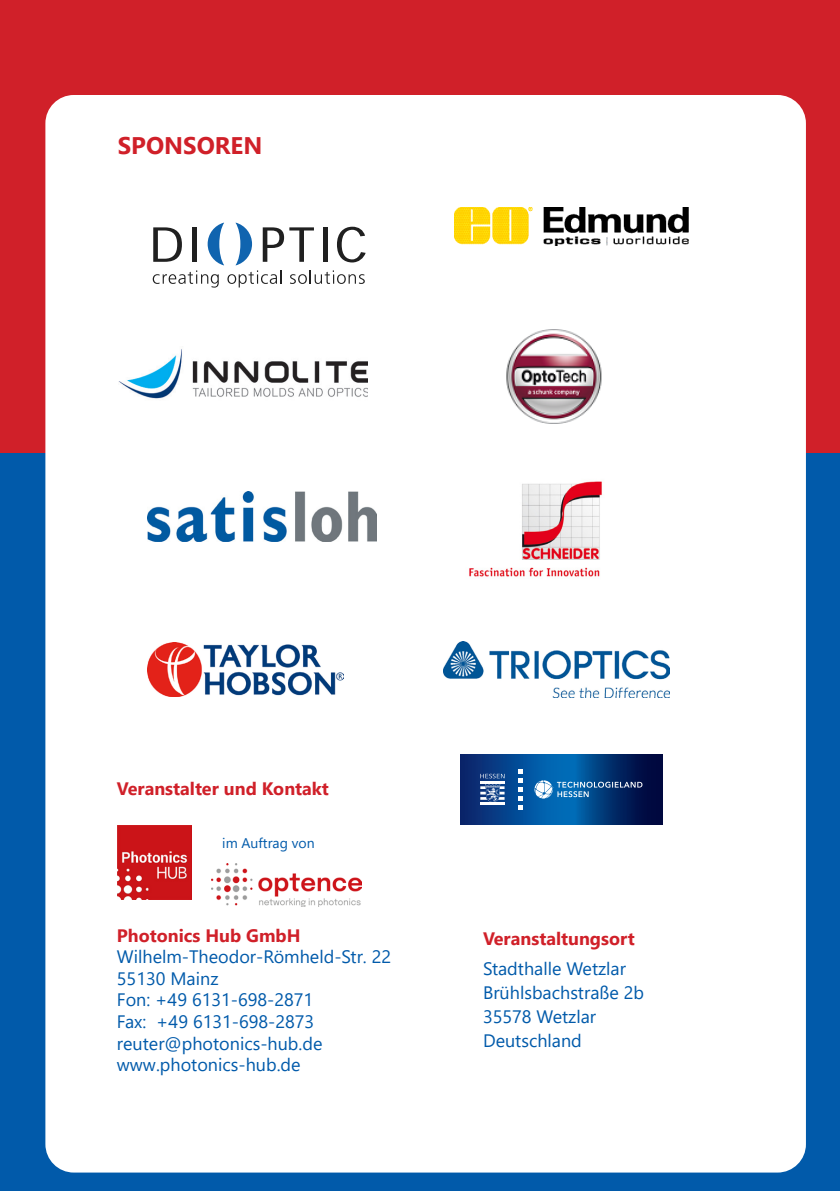
<style>
.page{position:relative;width:840px;height:1191px;background:#fff}
.page>*{position:absolute;margin:0;border:0;box-sizing:border-box;transform-origin:0 0}
.Fließtext{font:700 24px "Segoe UI";color:#d02029}
.Fließtext-2{font:18px/24px "Segoe UI";color:#015aaa}
.Fließtext-3{font:700 18px "Segoe UI";color:#d02029}
.Text_klein{font:14px "Segoe UI";color:#015aaa}
</style>
<div class="page">
<div style="left:0;top:0;width:839px;height:454px;background:#d02029"></div>
<div style="left:0;top:454px;width:839px;height:737px;background:#015aaa"></div>
<div style="left:45px;top:95px;width:760px;height:1077px;background:#fff;border-radius:28px"></div>
<img style="left:454px;top:208px;width:234px;height:37px">
<img style="left:506px;top:330px;width:96px;height:94px">
<img style="left:469px;top:481px;width:133px;height:96px">
<img style="left:443px;top:641px;width:225px;height:56px">
<img style="left:147px;top:642px;width:196px;height:54px">
<img style="left:118px;top:825px;width:73px;height:74px">
<img style="left:211px;top:863px;width:150px;height:43px">
<svg style="left:153px;top:223px;width:215px;height:174px"></svg>
<img style="left:118px;top:347px;width:249px;height:52px">
<img style="left:147px;top:492px;width:229px;height:49px">
<svg style="left:460px;top:754px;width:202px;height:71px"></svg>
<svg style="left:534px;top:780px;width:108px;height:18px"></svg>
<svg style="left:518px;top:769px;width:4px;height:40px"></svg>
<hr style="left:480px;top:802px;width:24px;height:3px;background:#fff">
<hr style="left:480px;top:781px;width:24px;height:2px;background:#fff">
<svg style="left:480px;top:773px;width:24px;height:5px"></svg>
<svg style="left:480px;top:784px;width:24px;height:18px"></svg>
<p class="Fließtext" style="left:118px;top:123px;width:146px">SPONSOREN</p>
<p class="Fließtext-3" style="left:117px;top:771px;width:213px">Veranstalter und Kontakt</p>
<p class="Text_klein" style="left:222px;top:830px;width:94px">im Auftrag von</p>
<p class="Fließtext-3" style="left:117px;top:918px;width:185px">Photonics Hub GmbH</p>
<p class="Fließtext-2" style="left:117px;top:943px;width:276px">Wilhelm-Theodor-Römheld-Str. 22</p>
<p class="Fließtext-2" style="left:117px;top:965px;width:103px">55130 Mainz</p>
<p class="Fließtext-2" style="left:117px;top:986px;width:198px">Fon: +49 6131-698-2871</p>
<p class="Fließtext-2" style="left:117px;top:1008px;width:199px">Fax: +49 6131-698-2873</p>
<p class="Fließtext-2" style="left:117px;top:1029px;width:207px">reuter@photonics-hub.de</p>
<p class="Fließtext-2" style="left:117px;top:1051px;width:185px">www.photonics-hub.de</p>
<p class="Fließtext-3" style="left:483px;top:921px;width:153px">Veranstaltungsort</p>
<p class="Fließtext-2" style="left:483px;top:954px;width:162px">Stadthalle Wetzlar<br>Brühlsbachstraße 2b<br>35578 Wetzlar</p>
<p class="Fließtext-2" style="left:483px;top:1026px;width:100px">Deutschland</p>
</div>
